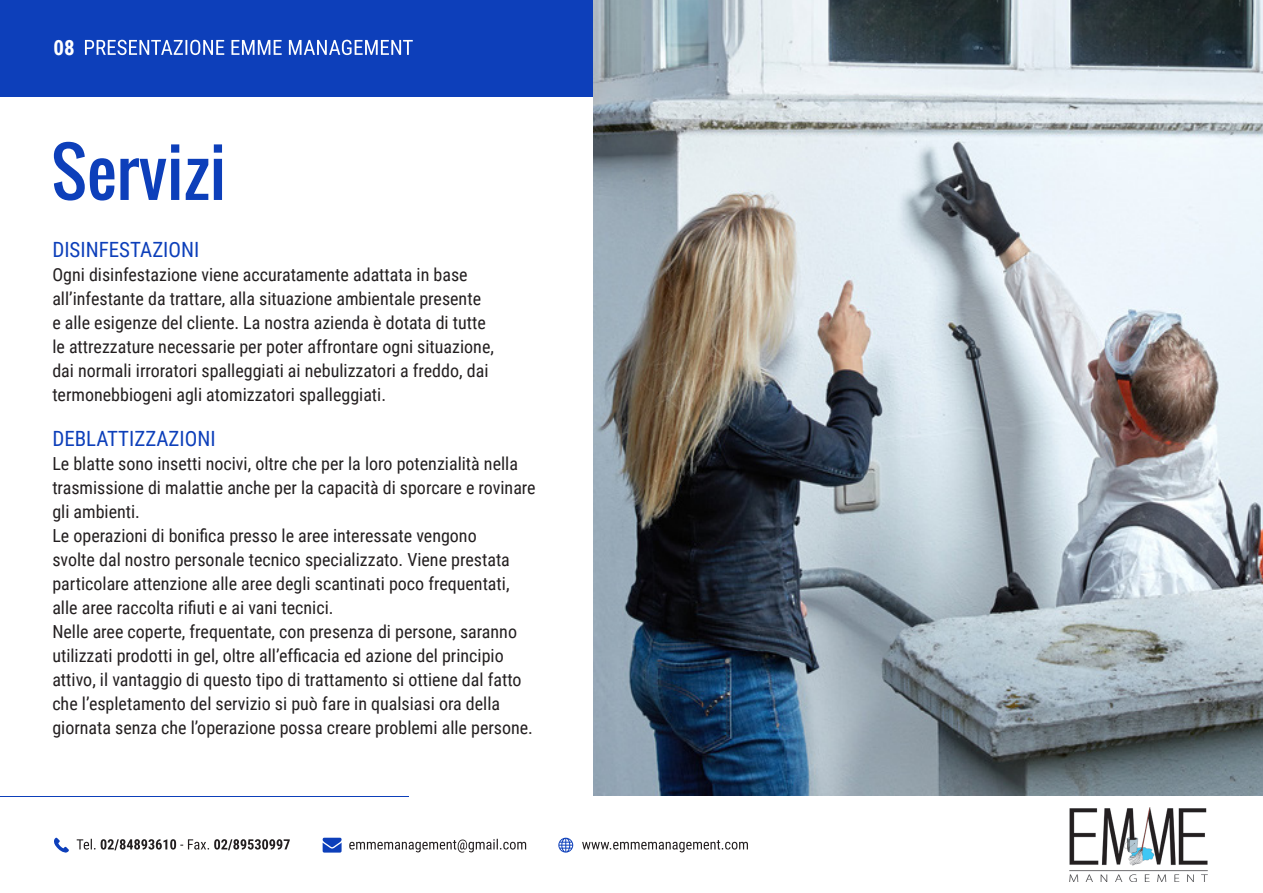
<style>
.page{position:relative;width:1263px;height:893px;background:#fff}
.page>*{position:absolute;margin:0;border:0;box-sizing:border-box;transform-origin:0 0}
.t1{font:65.85px "Oswald";color:#0d3fba}
.t2{font:21px "Roboto Condensed";color:#0d3fba}
.t3{font:700 21px "Roboto Condensed";color:#fff}
.t4{font:18px/24px "Roboto Condensed";color:#231f20}
</style>
<div class="page">
<div style="left:0;top:0;width:593px;height:97px;background:#0d3fba"></div>
<svg style="left:85px;top:40px;width:328px;height:15px"></svg>
<hr style="left:0;top:796px;width:409px;height:1px;background:#0d3fba">
<svg style="left:77px;top:839px;width:213px;height:11px"></svg>
<svg style="left:349px;top:839px;width:177px;height:14px"></svg>
<svg style="left:582px;top:840px;width:166px;height:12px"></svg>
<svg style="left:54px;top:838px;width:15px;height:15px"></svg>
<svg style="left:323px;top:838px;width:19px;height:15px"></svg>
<svg style="left:558px;top:838px;width:15px;height:15px"></svg>
<img style="left:1069px;top:808px;width:139px;height:73px">
<img style="left:593px;top:0;width:670px;height:795px">
<p class="t3" style="left:53px;top:33px;width:23px">08</p>
<p class="t1" style="left:51px;top:122px;width:176px">Servizi</p>
<p class="t2" style="left:52px;top:235px;width:149px">DISINFESTAZIONI</p>
<p class="t4" style="left:52px;top:262px;width:443px">Ogni disinfestazione viene accuratamente adattata in base all’infestante da trattare, alla situazione ambientale presente e alle esigenze del cliente. La nostra azienda è dotata di tutte le attrezzature necessarie per poter affrontare ogni situazione, dai normali irroratori spalleggiati ai nebulizzatori a freddo, dai termonebbiogeni agli atomizzatori spalleggiati.</p>
<p class="t2" style="left:52px;top:424px;width:165px">DEBLATTIZZAZIONI</p>
<p class="t4" style="left:52px;top:451px;width:485px">Le blatte sono insetti nocivi, oltre che per la loro potenzialità nella trasmissione di malattie anche per la capacità di sporcare e rovinare gli ambienti.</p>
<p class="t4" style="left:52px;top:523px;width:459px">Le operazioni di bonifica presso le aree interessate vengono svolte dal nostro personale tecnico specializzato. Viene prestata particolare attenzione alle aree degli scantinati poco frequentati, alle aree raccolta rifiuti e ai vani tecnici.</p>
<p class="t4" style="left:52px;top:619px;width:482px">Nelle aree coperte, frequentate, con presenza di persone, saranno utilizzati prodotti in gel, oltre all’efficacia ed azione del principio attivo, il vantaggio di questo tipo di trattamento si ottiene dal fatto che l’espletamento del servizio si può fare in qualsiasi ora della giornata senza che l’operazione possa creare problemi alle persone.</p>
</div>
